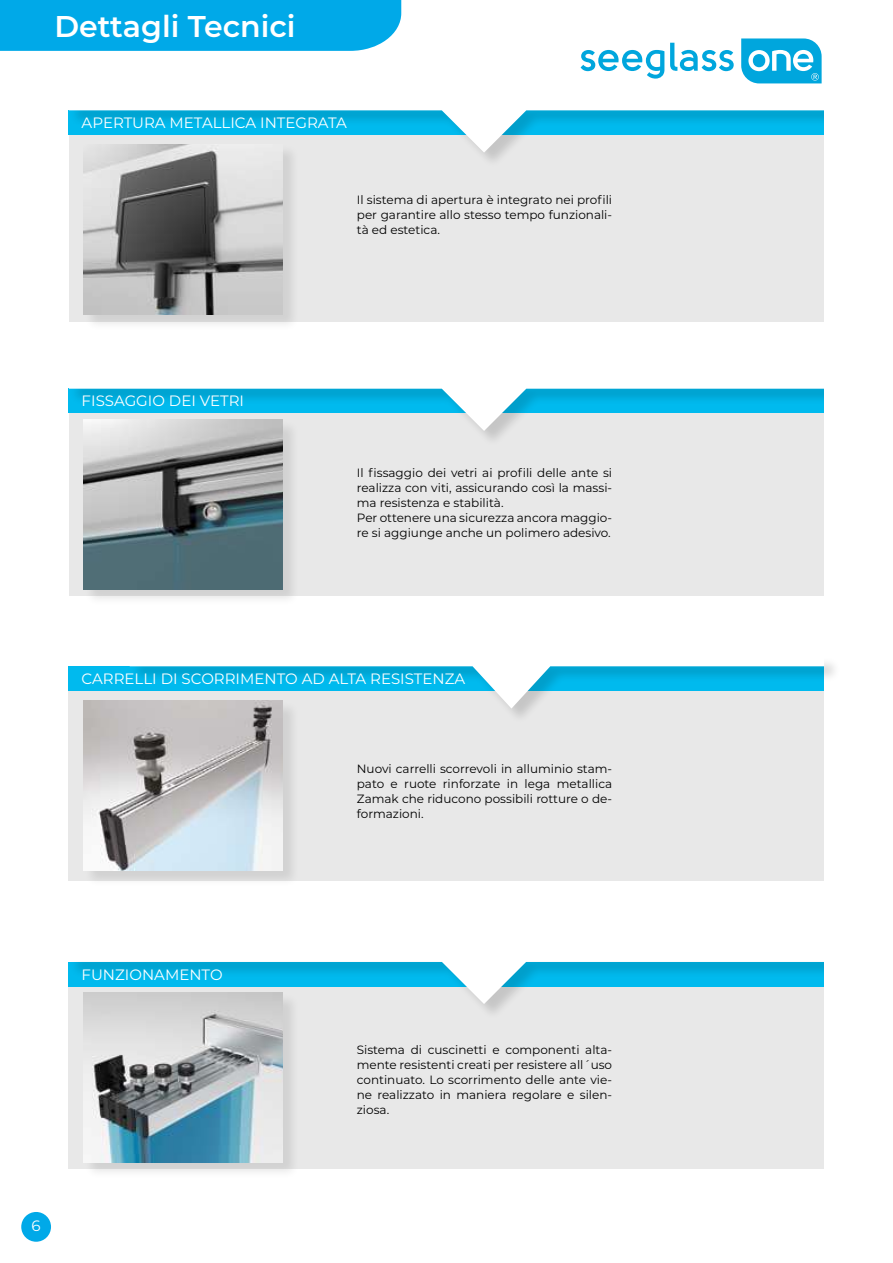
<style>
.page{position:relative;width:893px;height:1263px;background:#fff}
.page>*{position:absolute;margin:0;border:0;box-sizing:border-box;transform-origin:0 0}
.t1{font:600 30px "Montserrat";color:#fff}
.t2{font:15px "Montserrat";color:#fff}
.t3{font:12px/15px "Montserrat";color:#000;text-align:justify}
</style>
<div class="page">
<div style="left:69px;top:110px;width:755px;height:212px;background:#e8e8e8"></div>
<div style="left:69px;top:389px;width:755px;height:206px;background:#e8e8e8"></div>
<div style="left:69px;top:666px;width:755px;height:214px;background:#e8e8e8"></div>
<div style="left:69px;top:962px;width:755px;height:207px;background:#e8e8e8"></div>
<div style="left:84px;top:144px;width:216px;height:187px;background:#000;opacity:.1"></div>
<img style="left:83px;top:169px;width:200px;height:145px">
<div style="left:84px;top:419px;width:216px;height:187px;background:#000;opacity:.1"></div>
<img style="left:83px;top:447px;width:200px;height:143px">
<div style="left:84px;top:992px;width:216px;height:187px;background:#000;opacity:.1"></div>
<img style="left:83px;top:1020px;width:200px;height:142px">
<div style="left:84px;top:700px;width:216px;height:187px;background:#000;opacity:.1"></div>
<img style="left:83px;top:701px;width:200px;height:170px">
<div style="left:0;top:0;width:401px;height:51px;background:#00a9e8"></div>
<div style="left:69px;top:100px;width:772px;height:69px;background:#000;opacity:.15"></div>
<svg style="left:69px;top:101px;width:755px;height:52px"></svg>
<div style="left:69px;top:952px;width:772px;height:68px;background:#000;opacity:.15"></div>
<svg style="left:69px;top:952px;width:755px;height:52px"></svg>
<div style="left:69px;top:379px;width:772px;height:68px;background:#000;opacity:.15"></div>
<svg style="left:69px;top:379px;width:755px;height:52px"></svg>
<div style="left:824px;top:96px;width:25px;height:1116px;background:#fff"></div>
<div style="left:69px;top:666px;width:755px;height:25px;background:#00baee"></div>
<div style="left:130px;top:656px;width:711px;height:69px;background:#000;opacity:.15"></div>
<svg style="left:130px;top:657px;width:694px;height:51px"></svg>
<div style="left:21px;top:1212px;width:30px;height:30px;background:#00a9e8;border-radius:50%"></div>
<svg style="left:581px;top:50px;width:83px;height:29px"></svg>
<svg style="left:670px;top:43px;width:64px;height:28px"></svg>
<svg style="left:741px;top:38px;width:81px;height:45px"></svg>
<h1 class="t1" style="left:54px;top:5px;width:243px">Dettagli Tecnici</h1>
<p class="t2" style="left:82px;top:113px;width:267px">APERTURA METALLICA INTEGRATA</p>
<p class="t3" style="left:357px;top:192px;width:257px">Il sistema di apertura è integrato nei profili per garantire allo stesso tempo funzionali&shy;tà ed estetica.</p>
<p class="t2" style="left:82px;top:391px;width:164px">FISSAGGIO DEI VETRI</p>
<p class="t3" style="left:357px;top:465px;width:257px;text-align:left">Il fissaggio dei vetri ai profili delle ante si realizza con viti, assicurando così la massi&shy;ma resistenza e stabilità.<br>Per ottenere una sicurezza ancora maggio&shy;re si aggiunge anche un polimero adesivo.</p>
<p class="t2" style="left:82px;top:668px;width:385px">CARRELLI DI SCORRIMENTO AD ALTA RESISTENZA</p>
<p class="t3" style="left:357px;top:761px;width:257px">Nuovi carrelli scorrevoli in alluminio stam&shy;pato e ruote rinforzate in lega metallica Zamak che riducono possibili rotture o de&shy;formazioni.</p>
<p class="t2" style="left:82px;top:964px;width:142px">FUNZIONAMENTO</p>
<p class="t2" style="left:32px;top:1216px;width:11px">6</p>
<p class="t3" style="left:357px;top:1042px;width:257px">Sistema di cuscinetti e componenti alta&shy;mente resistenti creati per resistere all´uso continuato. Lo scorrimento delle ante vie&shy;ne realizzato in maniera regolare e silen&shy;ziosa.</p>
</div>
